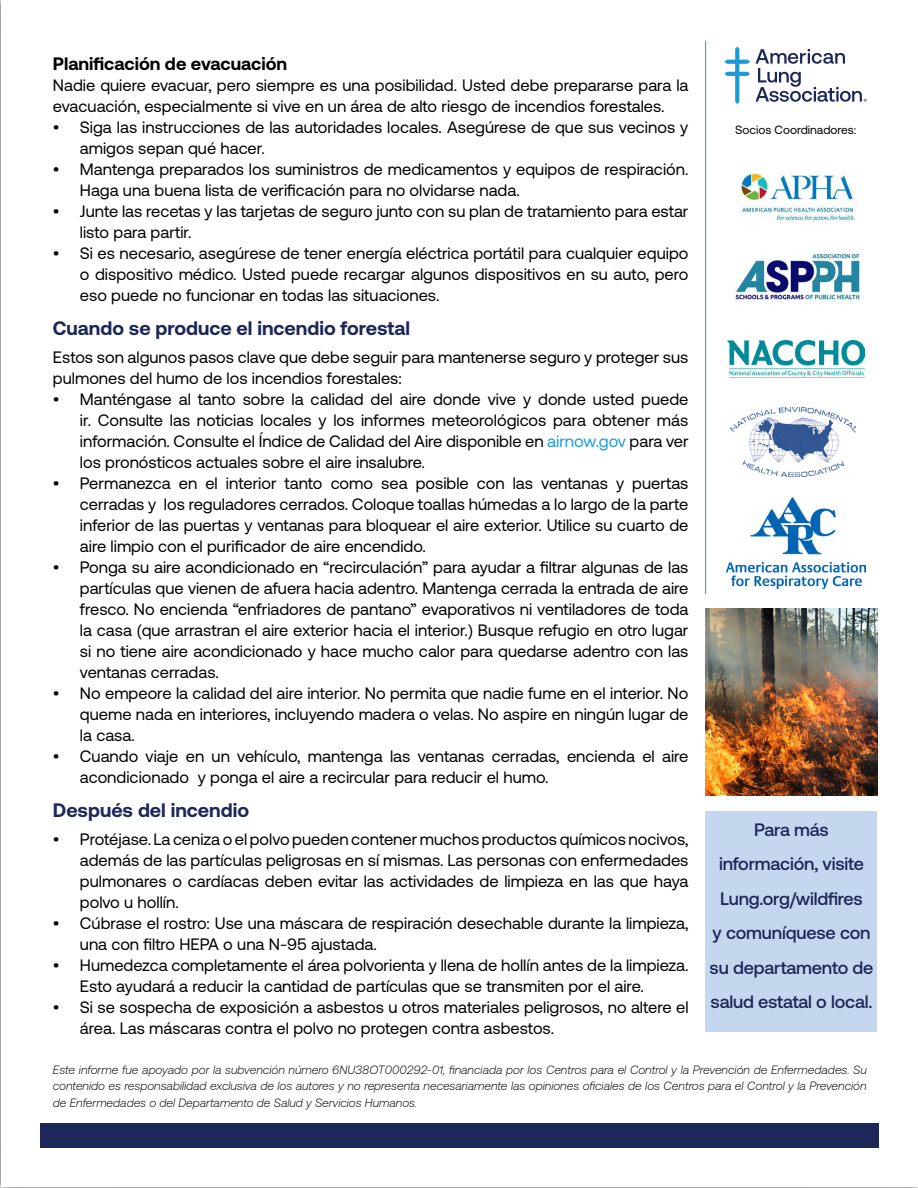
<style>
.page{position:relative;width:918px;height:1188px;background:#fff}
.page>*{position:absolute;margin:0;border:0;box-sizing:border-box;transform-origin:0 0}
.t1{font:700 19.5px "Aeonik";color:#1d2758}
.t2{font:500 18px/34.5px "Aeonik";letter-spacing:-.01em;color:#1d2758;text-align:center}
.t3{font:700 18px "Aeonik";color:#000}
.t4{font:16.5px/21px "Aeonik";color:#000}
.t5{font:italic 300 12px/16.5px "Aeonik";color:#000;text-align:justify}
.t6{font:12px "Aeonik";color:#000}
.s1{color:#1c9ad6}
</style>
<div class="page">
<svg style="left:724px;top:47px;width:26px;height:57px"></svg>
<svg style="left:756px;top:49px;width:111px;height:53px"></svg>
<div style="left:40px;top:1123px;width:839px;height:25px;background:#1d2758"></div>
<img style="left:741px;top:171px;width:116px;height:52px">
<img style="left:735px;top:253px;width:125px;height:48px">
<img style="left:728px;top:341px;width:137px;height:36px">
<img style="left:730px;top:407px;width:125px;height:70px">
<hr style="left:705px;top:40px;width:1px;height:554px;background:#1c9ad6">
<img style="left:705px;top:608px;width:172px;height:188px">
<div style="left:705px;top:811px;width:172px;height:221px;background:#c4d7ef"></div>
<img style="left:727px;top:498px;width:139px;height:90px">
<p class="t3" style="left:53px;top:53px;width:236px">Planificación de evacuación</p>
<p class="t4" style="left:53px;top:74px;width:637px">Nadie quiere evacuar, pero siempre es una posibilidad. Usted debe prepararse para la evacuación, especialmente si vive en un área de alto riesgo de incendios forestales.</p>
<p class="t4" style="left:80px;top:116px;width:610px;text-indent:-27px">• Siga las instrucciones de las autoridades locales. Asegúrese de que sus vecinos y amigos sepan qué hacer.</p>
<p class="t4" style="left:80px;top:158px;width:610px;text-indent:-27px">• Mantenga preparados los suministros de medicamentos y equipos de respiración.<br>Haga una buena lista de verificación para no olvidarse nada.</p>
<p class="t4" style="left:80px;top:200px;width:610px;text-indent:-27px">• Junte las recetas y las tarjetas de seguro junto con su plan de tratamiento para estar listo para partir.</p>
<p class="t4" style="left:80px;top:242px;width:610px;text-align:justify;text-indent:-27px">• Si es necesario, asegúrese de tener energía eléctrica portátil para cualquier equipo o dispositivo médico. Usted puede recargar algunos dispositivos en su auto, pero eso puede no funcionar en todas las situaciones.</p>
<p class="t1" style="left:53px;top:317px;width:359px">Cuando se produce el incendio forestal</p>
<p class="t4" style="left:53px;top:347px;width:637px">Estos son algunos pasos clave que debe seguir para mantenerse seguro y proteger sus pulmones del humo de los incendios forestales:</p>
<p class="t4" style="left:80px;top:389px;width:610px;text-align:justify;text-indent:-27px">• Manténgase al tanto sobre la calidad del aire donde vive y donde usted puede ir. Consulte las noticias locales y los informes meteorológicos para obtener más información. Consulte el Índice de Calidad del Aire disponible en <span class="s1">airnow.gov</span> para ver los pronósticos actuales sobre el aire insalubre.</p>
<p class="t4" style="left:80px;top:473px;width:610px;text-align:justify;text-indent:-27px">• Permanezca en el interior tanto como sea posible con las ventanas y puertas cerradas y los reguladores cerrados. Coloque toallas húmedas a lo largo de la parte inferior de las puertas y ventanas para bloquear el aire exterior. Utilice su cuarto de aire limpio con el purificador de aire encendido.</p>
<p class="t4" style="left:80px;top:557px;width:610px;text-align:justify;text-indent:-27px">• Ponga su aire acondicionado en “recirculación” para ayudar a filtrar algunas de las partículas que vienen de afuera hacia adentro. Mantenga cerrada la entrada de aire fresco. No encienda “enfriadores de pantano” evaporativos ni ventiladores de toda la casa (que arrastran el aire exterior hacia el interior.) Busque refugio en otro lugar si no tiene aire acondicionado y hace mucho calor para quedarse adentro con las ventanas cerradas.</p>
<p class="t4" style="left:80px;top:683px;width:610px;text-align:justify;text-indent:-27px">• No empeore la calidad del aire interior. No permita que nadie fume en el interior. No queme nada en interiores, incluyendo madera o velas. No aspire en ningún lugar de la casa.</p>
<p class="t4" style="left:80px;top:746px;width:610px;text-indent:-27px">• Cuando viaje en un vehículo, mantenga las ventanas cerradas, encienda el aire acondicionado y ponga el aire a recircular para reducir el humo.</p>
<p class="t1" style="left:53px;top:799px;width:198px">Después del incendio</p>
<p class="t4" style="left:80px;top:829px;width:610px;text-align:justify;text-indent:-27px">• Protéjase. La ceniza o el polvo pueden contener muchos productos químicos nocivos, además de las partículas peligrosas en sí mismas. Las personas con enfermedades pulmonares o cardíacas deben evitar las actividades de limpieza en las que haya polvo u hollín.</p>
<p class="t4" style="left:80px;top:913px;width:610px;text-indent:-27px">• Cúbrase el rostro: Use una máscara de respiración desechable durante la limpieza, una con filtro HEPA o una N-95 ajustada.</p>
<p class="t4" style="left:80px;top:955px;width:610px;text-indent:-27px">• Humedezca completamente el área polvorienta y llena de hollín antes de la limpieza.<br>Esto ayudará a reducir la cantidad de partículas que se transmiten por el aire.</p>
<p class="t4" style="left:80px;top:997px;width:610px;text-indent:-27px">• Si se sospecha de exposición a asbestos u otros materiales peligrosos, no altere el área. Las máscaras contra el polvo no protegen contra asbestos.</p>
<p class="t6" style="left:735px;top:123px;width:123px">Socios Coordinadores:</p>
<p class="t2" style="left:710px;top:812px;width:165px">Para más información, visite<br>Lung.org/wildfires<br>y comuníquese con su departamento de salud estatal o local.</p>
<p class="t5" style="left:53px;top:1062px;width:815px">Este informe fue apoyado por la subvención número 6NU38OT000292-01, financiada por los Centros para el Control y la Prevención de Enfermedades. Su contenido es responsabilidad exclusiva de los autores y no representa necesariamente las opiniones oficiales de los Centros para el Control y la Prevención de Enfermedades o del Departamento de Salud y Servicios Humanos.</p>
</div>
